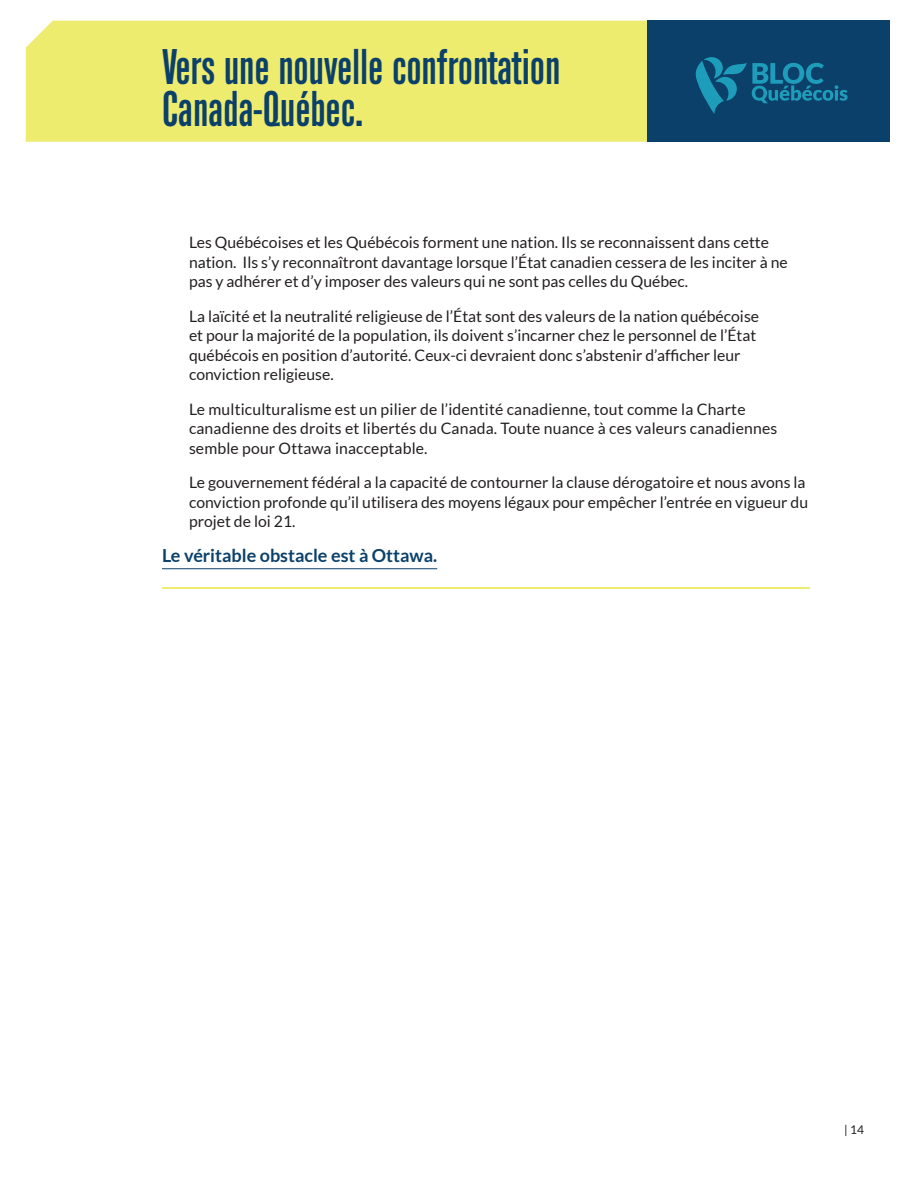
<style>
.page{position:relative;width:918px;height:1188px;background:#fff}
.page>*{position:absolute;margin:0;border:0;box-sizing:border-box;transform-origin:0 0}
.t1{font:48px/42px "Cg Alpin Gth No 1";color:#0b406a}
.t2{font:700 18px "Lato";color:#0b406a}
.t3{font:15.75px/19.5px "Lato";color:#231f20}
.t4{font:12px "Lato";color:#231f20}
</style>
<div class="page">
<div style="left:26px;top:21px;width:622px;height:121px;background:#eeec6e"></div>
<div style="left:648px;top:21px;width:242px;height:121px;background:#0b406a"></div>
<svg style="left:695px;top:57px;width:153px;height:57px"></svg>
<hr style="left:162px;top:568px;width:275px;height:1px;background:#0b406a">
<hr style="left:162px;top:588px;width:648px;height:1px;background:#eeec6f">
<h1 class="t1" style="left:162px;top:46px;width:400px">Vers une nouvelle confrontation<br>Canada-Québec.</h1>
<p class="t3" style="left:189px;top:233px;width:600px">Les Québécoises et les Québécois forment une nation. Ils se reconnaissent dans cette nation. Ils s’y reconnaîtront davantage lorsque l’État canadien cessera de les inciter à ne pas y adhérer et d’y imposer des valeurs qui ne sont pas celles du Québec.</p>
<p class="t3" style="left:189px;top:306px;width:572px">La laïcité et la neutralité religieuse de l’État sont des valeurs de la nation québécoise et pour la majorité de la population, ils doivent s’incarner chez le personnel de l’État québécois en position d’autorité. Ceux-ci devraient donc s’abstenir d’afficher leur conviction religieuse.</p>
<p class="t3" style="left:189px;top:399px;width:590px">Le multiculturalisme est un pilier de l’identité canadienne, tout comme la Charte canadienne des droits et libertés du Canada. Toute nuance à ces valeurs canadiennes semble pour Ottawa inacceptable.</p>
<p class="t3" style="left:189px;top:473px;width:621px">Le gouvernement fédéral a la capacité de contourner la clause dérogatoire et nous avons la conviction profonde qu’il utilisera des moyens légaux pour empêcher l’entrée en vigueur du projet de loi 21.</p>
<p class="t2" style="left:162px;top:545px;width:277px">Le véritable obstacle est à Ottawa.</p>
<p class="t4" style="left:844px;top:1123px;width:21px">| 14</p>
</div>
